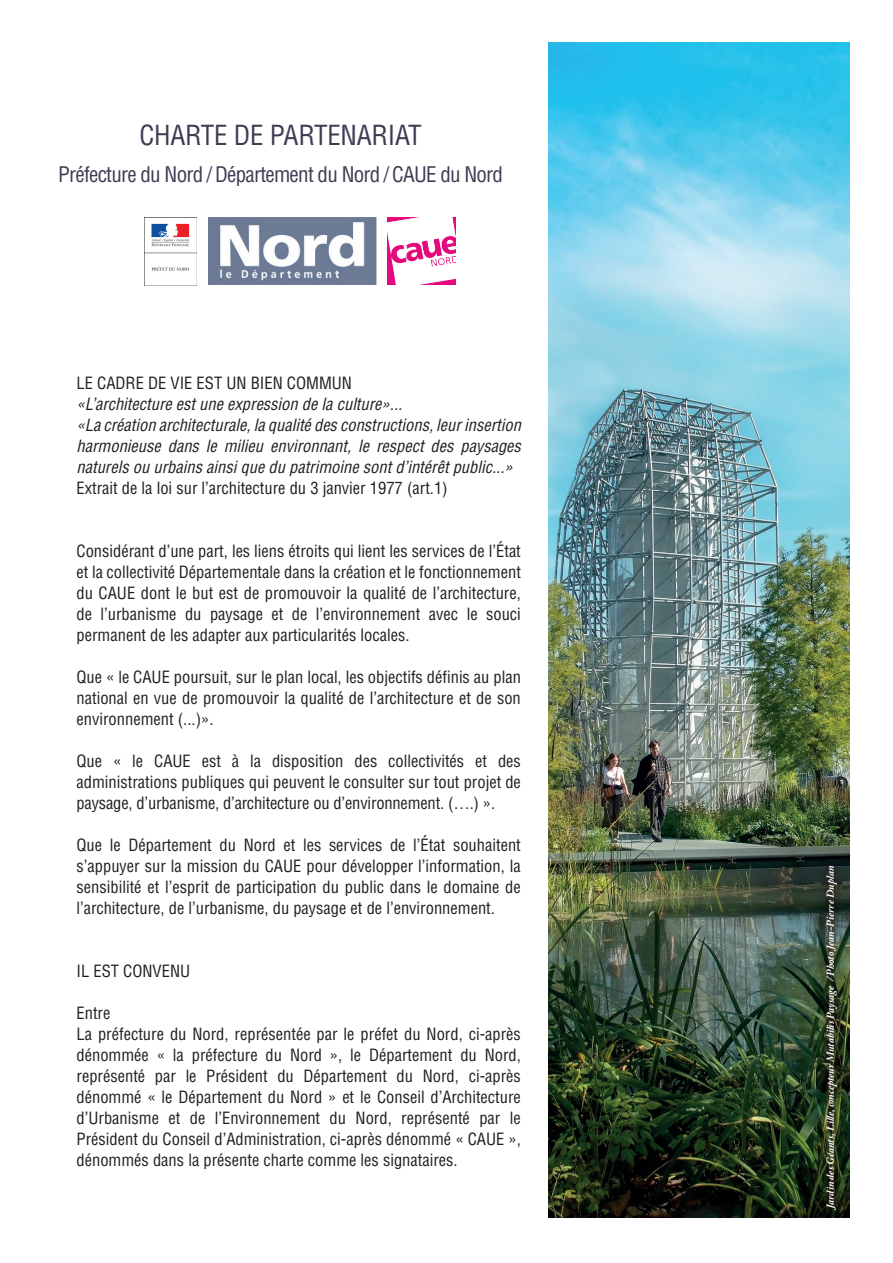
<style>
.page{position:relative;width:893px;height:1263px;background:#fff}
.page>*{position:absolute;margin:0;border:0;box-sizing:border-box;transform-origin:0 0}
.t1{font:condensed 27px "Helvetica LT Std";color:#423a53}
.t2{font:condensed 21px "Helvetica LT Std";letter-spacing:-.035em;color:#423a53}
.t3{font:condensed 16.5px/21px "Helvetica LT Std";color:#231f20;text-align:justify}
.t4{font:italic condensed 16.5px/21px "Helvetica LT Std";color:#231f20}
.t5{font:italic 700 10.5px "Adobe Caslon Pro";color:#fff}
</style>
<div class="page">
<img style="left:388px;top:217px;width:67px;height:68px">
<img style="left:549px;top:43px;width:300px;height:1175px">
<div style="left:817px;top:857px;width:28px;height:361px;background:#230007;opacity:.4"></div>
<img style="left:144px;top:217px;width:53px;height:68px">
<img style="left:208px;top:217px;width:169px;height:68px">
<h1 class="t1" style="left:140px;top:118px;width:46px">CHARTE</h1>
<h1 class="t1" style="left:234px;top:118px;width:65px">DE PARTENARIAT</h1>
<p class="t2" style="left:58px;top:162px;width:346px">Préfecture du Nord / Département du Nord / CAUE</p>
<p class="t2" style="left:440px;top:162px;width:64px">du Nord</p>
<p class="t3" style="left:77px;top:372px;width:277px">Le cadre de vie est un bien commun</p>
<p class="t4" style="left:77px;top:394px;width:446px">«L’architecture est une expression de la culture»...<br>«La création architecturale, la qualité des constructions, leur insertion harmonieuse dans le milieu environnant, le respect des paysages naturels ou urbains ainsi que du patrimoine sont d’intérêt public...»</p>
<p class="t3" style="left:77px;top:477px;width:373px">Extrait de la loi sur l’architecture du 3 janvier 1977 (art.1)</p>
<p class="t3" style="left:77px;top:540px;width:446px">Considérant d’une part, les liens étroits qui lient les services de l’État et la collectivité Départementale dans la création et le fonctionnement du CAUE</p>
<p class="t3" style="left:77px;top:582px;width:446px;text-indent:64px">dont le but est de promouvoir la qualité de l’architecture, de l’urbanisme du paysage et de l’environnement avec le souci permanent de les adapter aux particularités locales.</p>
<p class="t3" style="left:77px;top:666px;width:67px">Que « le CAUE</p>
<p class="t3" style="left:77px;top:666px;width:446px;text-indent:97px">poursuit, sur le plan local, les objectifs définis au plan national en vue de promouvoir la qualité de l’architecture et de son environnement (...)».</p>
<p class="t3" style="left:77px;top:750px;width:88px">Que « le CAUE</p>
<p class="t3" style="left:77px;top:750px;width:446px;text-indent:125px">est à la disposition des collectivités et des administrations publiques qui peuvent le consulter sur tout projet de paysage, d’urbanisme, d’architecture ou d’environnement. (….) ».</p>
<p class="t3" style="left:77px;top:834px;width:446px">Que le Département du Nord et les services de l’État souhaitent s’appuyer sur la mission du CAUE</p>
<p class="t3" style="left:77px;top:855px;width:446px;text-indent:230px">pour développer l’information, la sensibilité et l’esprit de participation du public dans le domaine de l’architecture, de l’urbanisme, du paysage et de l’environnement.</p>
<p class="t3" style="left:77px;top:960px;width:27px">IL EST</p>
<p class="t3" style="left:123px;top:960px;width:11px">CONVENU</p>
<p class="t3" style="left:77px;top:1002px;width:446px;text-align:left">Entre<br>La préfecture du Nord, représentée par le préfet du Nord, ci-après dénommée « la préfecture du Nord », le Département du Nord, représenté par le Président du Département du Nord, ci-après dénommé « le Département du Nord » et le Conseil d’Architecture d’U rbanisme et de l’Environnement du Nord, représenté par le Président du Conseil d’Administration, ci-après dénommé « CAUE</p>
<p class="t3" style="left:509px;top:1128px;width:14px">»,</p>
<p class="t3" style="left:77px;top:1149px;width:383px">dénommés dans la présente charte comme les signataires.</p>
<p class="t5" style="left:824px;top:1209px;width:345px;rotate:-90deg">Jardin des Géants, Lille, concepteur Mutabilis Paysage /Photo Jean-Pierre Duplan</p>
</div>
